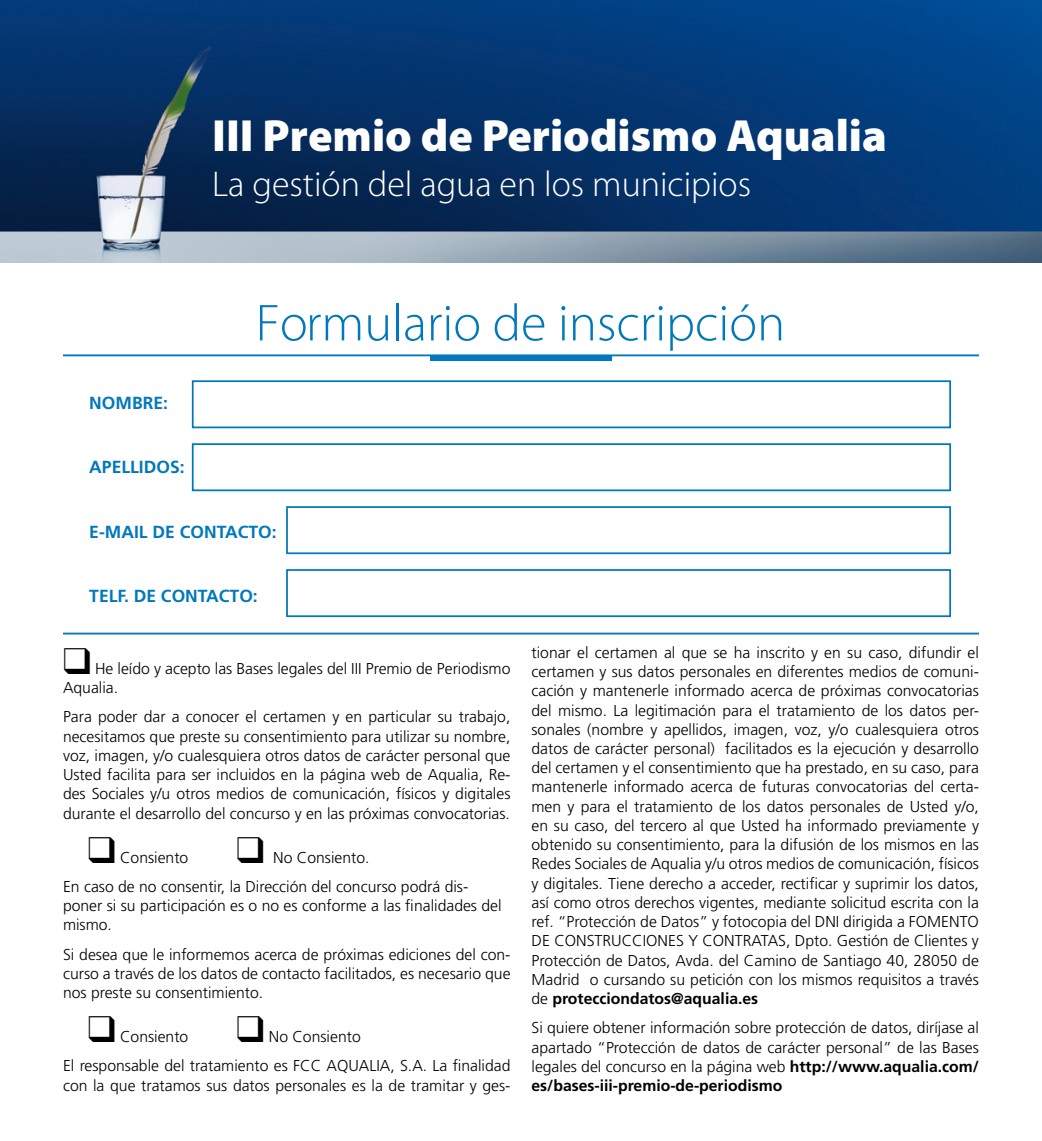
<style>
.page{position:relative;width:1042px;height:1141px;background:#fff}
.page>*{position:absolute;margin:0;border:0;box-sizing:border-box;transform-origin:0 0}
.t1{font:300 52.32px "Myriad Pro";color:#0078bb}
.t2{font:900 45.32px "Myriad Pro";color:#fff}
.t3{font:300 36.05px "Myriad Pro";color:#fff}
.t4{font:700 17.5px "Frutiger";color:#0078bb}
.t5{font:300 15.75px/19.2px "Frutiger";color:#000}
.s1{font-weight:700}
</style>
<div class="page">
<img style="left:0;top:0;width:1042px;height:263px">
<div style="left:192px;top:380px;width:759px;height:48px;background:#fff;border:2px solid #0078bb"></div>
<div style="left:192px;top:443px;width:759px;height:48px;background:#fff;border:2px solid #0078bb"></div>
<div style="left:286px;top:506px;width:665px;height:48px;background:#fff;border:2px solid #0078bb"></div>
<div style="left:286px;top:569px;width:665px;height:48px;background:#fff;border:2px solid #0078bb"></div>
<hr style="left:63px;top:633px;width:916px;height:1px;background:#0078bb">
<hr style="left:63px;top:354px;width:916px;height:2px;background:#0078bb">
<div style="left:430px;top:355px;width:182px;height:6px;background:#0078bb"></div>
<h2 class="t2" style="left:212px;top:110px;width:676px">III Premio de Periodismo Aqualia</h2>
<h3 class="t3" style="left:212px;top:164px;width:540px">La gestión del agua en los municipios</h3>
<p class="t4" style="left:89px;top:393px;width:80px">NOMBRE:</p>
<p class="t4" style="left:89px;top:457px;width:97px">APELLIDOS:</p>
<h1 class="t1" style="left:256px;top:294px;width:531px">Formulario de inscripción</h1>
<p class="t4" style="left:89px;top:521px;width:189px">E-MAIL DE CONTACTO:</p>
<p class="t4" style="left:89px;top:585px;width:170px">TELF. DE CONTACTO:</p>
<p class="t5" style="left:63px;top:659px;width:449px">❑ He leído y acepto las Bases legales del III Premio de Periodismo<br>Aqualia.</p>
<p class="t5" style="left:63px;top:707px;width:449px;text-align:justify">Para poder dar a conocer el certamen y en particular su trabajo, necesitamos que preste su consentimiento para utilizar su nombre, voz, imagen, y/o cualesquiera otros datos de carácter personal que Usted facilita para ser incluidos en la página web de Aqualia, Re&shy;des Sociales y/u otros medios de comunicación, físicos y digitales durante el desarrollo del concurso y en las próximas convocatorias.</p>
<p class="t5" style="left:88px;top:848px;width:102px">❑ Consiento</p>
<p class="t5" style="left:63px;top:843px;width:407px;line-height:29.2px;text-indent:173px">❑ No Consiento.<br>En caso de no consentir, la Dirección del concurso podrá dis-</p>
<p class="t5" style="left:63px;top:896px;width:440px">poner si su participación es o no es conforme a las finalidades del mismo.</p>
<p class="t5" style="left:63px;top:944px;width:449px;text-align:justify">Si desea que le informemos acerca de próximas ediciones del con&shy;curso a través de los datos de contacto facilitados, es necesario que nos preste su consentimiento.</p>
<p class="t5" style="left:88px;top:1027px;width:102px">❑ Consiento</p>
<p class="t5" style="left:63px;top:1022px;width:449px;line-height:29.2px;text-indent:174px">❑ No Consiento<br>El responsable del tratamiento es FCC AQUALIA, S.A. La finalidad</p>
<p class="t5" style="left:63px;top:1075px;width:449px">con la que tratamos sus datos personales es la de tramitar y ges-</p>
<p class="t5" style="left:531px;top:643px;width:449px;text-align:justify">tionar el certamen al que se ha inscrito y en su caso, difundir el certamen y sus datos personales en diferentes medios de comuni&shy;cación y mantenerle informado acerca de próximas convocatorias del mismo. La legitimación para el tratamiento de los datos per&shy;sonales (nombre y apellidos, imagen, voz, y/o cualesquiera otros datos de carácter personal) facilitados es la ejecución y desarrollo del certamen y el consentimiento que ha prestado, en su caso, para mantenerle informado acerca de futuras convocatorias del certa&shy;men y para el tratamiento de los datos personales de Usted y/o, en su caso, del tercero al que Usted ha informado previamente y obtenido su consentimiento, para la difusión de los mismos en las Redes Sociales de Aqualia y/u otros medios de comunicación, físicos y digitales. Tiene derecho a acceder, rectificar y suprimir los datos, así como otros derechos vigentes, mediante solicitud escrita con la ref. “Protección de Datos” y fotocopia del DNI dirigida a FOMENTO DE CONSTRUCCIONES Y CONTRATAS, Dpto. Gestión de Clientes y Protección de Datos, Avda. del Camino de Santiago 40, 28050 de Madrid o cursando su petición con los mismos requisitos a través de <span class="s1">protecciondatos@aqualia.es</span></p>
<p class="t5" style="left:531px;top:1018px;width:449px;text-align:justify">Si quiere obtener información sobre protección de datos, diríjase al apartado “Protección de datos de carácter personal” de las Bases legales del concurso en la página web <span class="s1">http://www.aqualia.com/ es/bases-iii-premio-de-periodismo</span></p>
</div>
